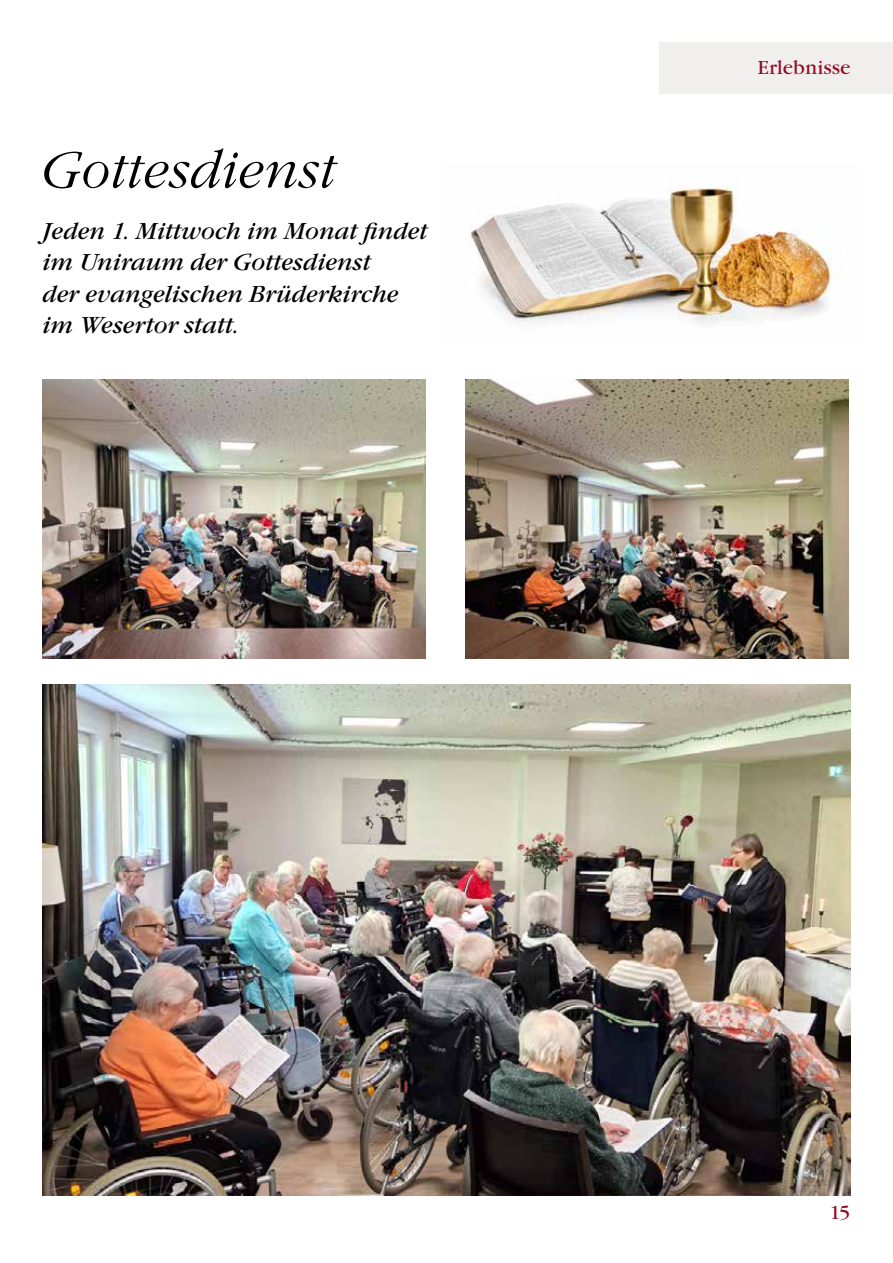
<style>
.page{position:relative;width:893px;height:1263px;background:#fff}
.page>*{position:absolute;margin:0;border:0;box-sizing:border-box;transform-origin:0 0}
.t1{font:italic 300 52.5px "Garamond Itc T";color:#000}
.t2{font:24px/31.5px "Garamond Itc T Boo Ita";color:#000}
.t3{font:19.5px "Garamond Itc T Boo";color:#910b26}
</style>
<div class="page">
<img style="left:469px;top:187px;width:366px;height:138px">
<div style="left:659px;top:43px;width:234px;height:51px;background:#f1efee"></div>
<img style="left:43px;top:379px;width:382px;height:280px">
<img style="left:466px;top:379px;width:383px;height:280px">
<img style="left:43px;top:684px;width:807px;height:512px">
<h1 class="t1" style="left:41px;top:141px;width:296px">Gottesdienst</h1>
<p class="t2" style="left:43px;top:215px;width:387px">Jeden 1. Mittwoch im Monat findet im Uniraum der Gottesdienst<br>der evangelischen Brüderkirche im Wesertor statt.</p>
<p class="t3" style="left:758px;top:57px;width:94px">Erlebnisse</p>
<p class="t3" style="left:830px;top:1201px;width:22px">15</p>
</div>
